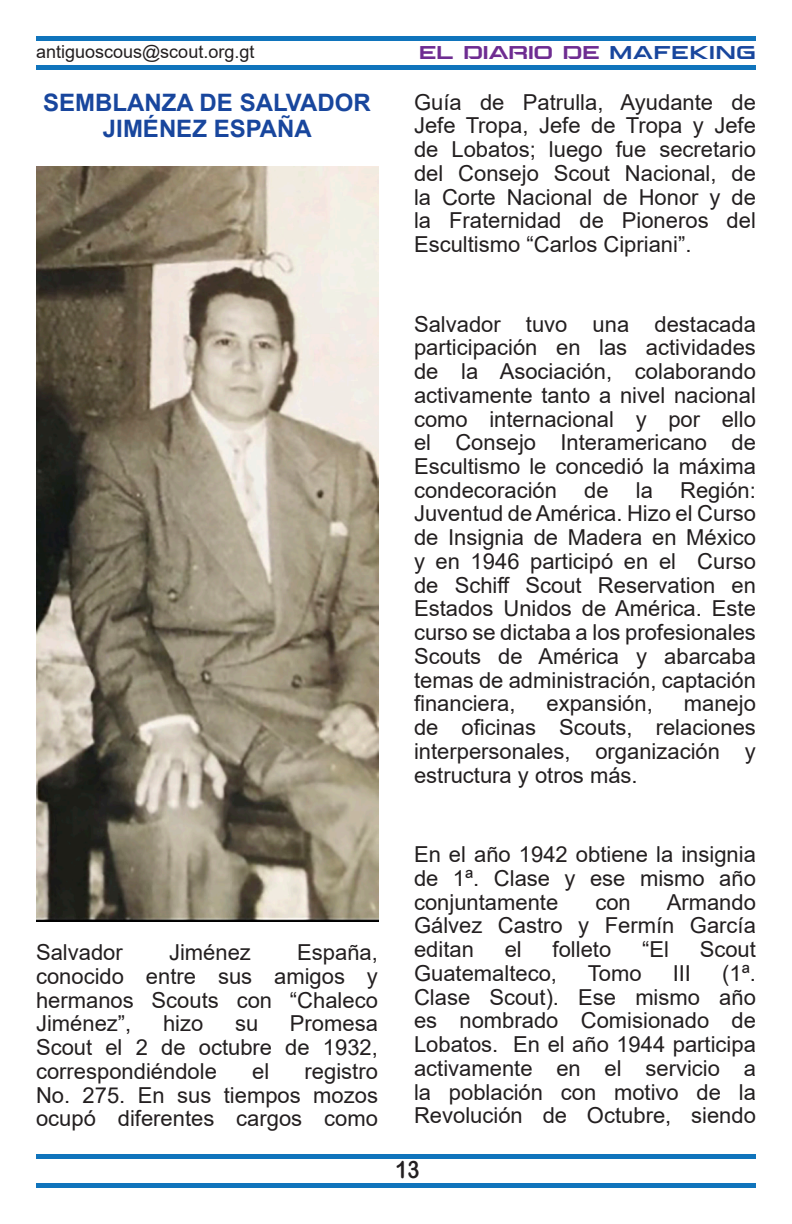
<style>
.page{position:relative;width:792px;height:1224px;background:#fff}
.page>*{position:absolute;margin:0;border:0;box-sizing:border-box;transform-origin:0 0}
.t1{font:700 24px/26px "Arial";color:#18469d;text-align:center}
.t2{font:24px "Arial Rounded MT Bold";color:#231f20;scale:.85 1}
.t3{font:22px/23.8px "Arial";color:#231f20;text-align:justify}
.t4{font:18px "Arial";color:#231f20}
.t5{font:18px "Aspire SC";letter-spacing:.025em;color:#6e2c91}
.s1{color:#18469d}
</style>
<div class="page">
<div style="left:36px;top:1183px;width:720px;height:5px;background:#1074bc"></div>
<div style="left:36px;top:1154px;width:720px;height:5px;background:#1074bc"></div>
<div style="left:36px;top:65px;width:720px;height:5px;background:#1074bc"></div>
<hr style="left:36px;top:36px;width:720px;height:4px;background:#1074bc">
<img style="left:36px;top:167px;width:342px;height:754px">
<p class="t4" style="left:36px;top:39px;width:220px">antiguoscous@scout.org.gt</p>
<p class="t1" style="left:43px;top:90px;width:329px">SEMBLANZA DE SALVADOR<br>JIMÉNEZ ESPAÑA</p>
<p class="t5" style="left:419px;top:40px;width:338px">EL DIARIO DE <span class="s1">MAFEKING</span></p>
<p class="t3" style="left:414px;top:90px;width:344px">Guía de Patrulla, Ayudante de Jefe Tropa, Jefe de Tropa y Jefe de Lobatos; luego fue secretario del Consejo Scout Nacional, de la Corte Nacional de Honor y de la Fraternidad de Pioneros del Escultismo “Carlos Cipriani”.</p>
<p class="t3" style="left:414px;top:312px;width:343px">Salvador tuvo una destacada participación en las actividades de la Asociación, colaborando activamente tanto a nivel nacional como internacional y por ello el Consejo Interamericano de Escultismo le concedió la máxima condecoración de la Región:<br>Juventud de América. Hizo el Curso de Insignia de Madera en México y en 1946 participó en el Curso de Schiff Scout Reservation en Estados Unidos de América. Este curso se dictaba a los profesionales Scouts de América y abarcaba temas de administración, captación financiera,</p>
<p class="t3" style="left:546px;top:692px;width:108px">expansión,</p>
<p class="t3" style="left:414px;top:692px;width:343px;text-indent:270px">manejo de oficinas Scouts, relaciones interpersonales, organización y estructura y otros más.</p>
<p class="t3" style="left:36px;top:940px;width:88px">Salvador</p>
<p class="t3" style="left:169px;top:940px;width:83px">Jiménez</p>
<p class="t3" style="left:36px;top:940px;width:343px;text-indent:261px">España, conocido entre sus amigos y hermanos Scouts con “Chaleco Jiménez”,</p>
<p class="t3" style="left:36px;top:1012px;width:344px;text-indent:254px">Promesa Scout el 2 de octubre de 1932, correspondiéndole</p>
<p class="t3" style="left:163px;top:1012px;width:42px">hizo</p>
<p class="t3" style="left:235px;top:1012px;width:25px">su</p>
<p class="t3" style="left:36px;top:1059px;width:344px;text-indent:269px">registro No. 275. En sus tiempos mozos ocupó diferentes cargos como</p>
<p class="t3" style="left:252px;top:1059px;width:19px">el</p>
<p class="t3" style="left:414px;top:842px;width:343px">En el año 1942 obtiene la insignia de 1ª. Clase y ese mismo año conjuntamente</p>
<p class="t3" style="left:414px;top:890px;width:343px;text-indent:253px">Armando Gálvez Castro y Fermín García editan</p>
<p class="t3" style="left:595px;top:890px;width:37px">con</p>
<p class="t3" style="left:505px;top:937px;width:19px">el</p>
<p class="t3" style="left:553px;top:937px;width:60px">folleto</p>
<p class="t3" style="left:642px;top:937px;width:28px">“El</p>
<p class="t3" style="left:700px;top:937px;width:58px">Scout</p>
<p class="t3" style="left:414px;top:961px;width:145px">Guatemalteco,</p>
<p class="t3" style="left:588px;top:961px;width:55px">Tomo</p>
<p class="t3" style="left:673px;top:961px;width:20px">III</p>
<p class="t3" style="left:414px;top:961px;width:344px;text-indent:308px">(1ª.<br>Clase Scout). Ese mismo año es nombrado Comisionado de Lobatos. En el año 1944 participa activamente en el servicio a la población con motivo de la Revolución de Octubre, siendo</p>
<p class="t2" style="left:395px;top:1156px;width:30px">13</p>
</div>
